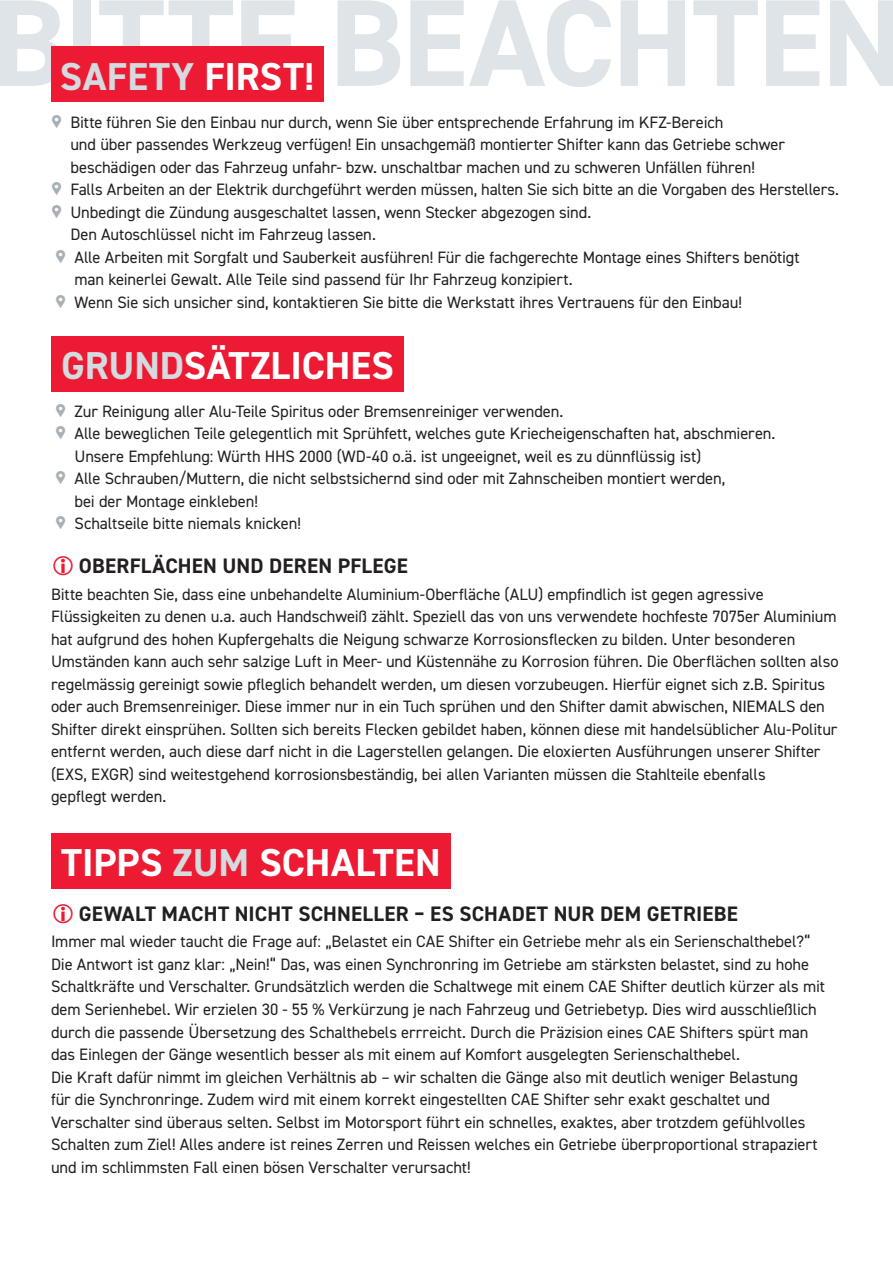
<style>
.page{position:relative;width:893px;height:1263px;background:#fff}
.page>*{position:absolute;margin:0;border:0;box-sizing:border-box;transform-origin:0 0}
.Inhaltsüberschrift{font:700 123.9px "DIN2014";letter-spacing:-.01em;color:#dfe4e8}
.Fliesstext_normal_mit_1_Abstand{font:700 39px "DIN2014";color:#fff}
.Fliesstext_normal_mit_1_Abstand-2{font:700 39px "DIN2014";letter-spacing:.01em;color:#d4dade}
.Inhaltsüberschrift-2{font:700 21px "DIN2014";letter-spacing:.01em;color:#231f20}
.Fliesstext_normal_ohne_Abstand{font:16.5px/22.5px "DIN2014";letter-spacing:-.005em;color:#231f20}
.Inhaltsüberschrift-3{font:16.5px/22.5px "DIN2014";letter-spacing:-.005em;color:#231f20}
.s1{color:#fff}
.s2{color:#a8b0b6}
.s3{color:#d4dade}
</style>
<div class="page">
<div style="left:51px;top:47px;width:272px;height:55px;background:#ed1a33"></div>
<div style="left:51px;top:336px;width:353px;height:55px;background:#ed1a33"></div>
<div style="left:51px;top:833px;width:400px;height:56px;background:#ed1a33"></div>
<p class="Inhaltsüberschrift" style="left:-9px;top:-39px;width:913px">BITTE BEACHTEN</p>
<p class="Fliesstext_normal_mit_1_Abstand-2" style="left:60px;top:50px;width:256px">SAFETY <span class="s1">FIRST!</span></p>
<p class="Fliesstext_normal_ohne_Abstand" style="left:70px;top:110px;width:716px;text-indent:-19px"><span class="s2">⛳</span> Bitte führen Sie den Einbau nur durch, wenn Sie über entsprechende Erfahrung im KFZ-Bereich<br>und über passendes Werkzeug verfügen! Ein unsachgemäß montierter Shifter kann das Getriebe schwer beschädigen oder das Fahrzeug unfahr- bzw. unschaltbar machen und zu schweren Unfällen führen!</p>
<p class="Fliesstext_normal_ohne_Abstand" style="left:51px;top:178px;width:789px"><span class="s2">⛳</span> Falls Arbeiten an der Elektrik durchgeführt werden müssen, halten Sie sich bitte an die Vorgaben des Herstellers.</p>
<p class="Fliesstext_normal_ohne_Abstand" style="left:70px;top:200px;width:523px;text-indent:-19px"><span class="s2">⛳</span> Unbedingt die Zündung ausgeschaltet lassen, wenn Stecker abgezogen sind.<br>Den Autoschlüssel nicht im Fahrzeug lassen.</p>
<p class="Fliesstext_normal_ohne_Abstand" style="left:75px;top:245px;width:727px;text-indent:-19px"><span class="s2">⛳</span> Alle Arbeiten mit Sorgfalt und Sauberkeit ausführen! Für die fachgerechte Montage eines Shifters benötigt man keinerlei Gewalt. Alle Teile sind passend für Ihr Fahrzeug konzipiert.</p>
<p class="Fliesstext_normal_ohne_Abstand" style="left:55px;top:290px;width:688px"><span class="s2">⛳</span> Wenn Sie sich unsicher sind, kontaktieren Sie bitte die Werkstatt ihres Vertrauens für den Einbau!</p>
<p class="Fliesstext_normal_mit_1_Abstand" style="left:61px;top:339px;width:334px"><span class="s3">GRUND</span>SÄTZLICHES</p>
<p class="Fliesstext_normal_ohne_Abstand" style="left:55px;top:400px;width:510px"><span class="s2">⛳</span> Zur Reinigung aller Alu-Teile Spiritus oder Bremsenreiniger verwenden.</p>
<p class="Fliesstext_normal_ohne_Abstand" style="left:75px;top:422px;width:702px;text-indent:-19px"><span class="s2">⛳</span> Alle beweglichen Teile gelegentlich mit Sprühfett, welches gute Kriecheigenschaften hat, abschmieren.<br>Unsere Empfehlung: Würth HHS 2000 (WD-40 o.ä. ist ungeeignet, weil es zu dünnflüssig ist)</p>
<p class="Fliesstext_normal_ohne_Abstand" style="left:75px;top:467px;width:652px;text-indent:-19px"><span class="s2">⛳</span> Alle Schrauben/Muttern, die nicht selbstsichernd sind oder mit Zahnscheiben montiert werden, bei der Montage einkleben!</p>
<p class="Fliesstext_normal_ohne_Abstand" style="left:55px;top:512px;width:247px"><span class="s2">⛳</span> Schaltseile bitte niemals knicken!</p>
<p class="Inhaltsüberschrift-2" style="left:79px;top:552px;width:330px">OBERFLÄCHEN UND DEREN PFLEGE</p>
<p class="Inhaltsüberschrift-3" style="left:51px;top:583px;width:789px">Bitte beachten Sie, dass eine unbehandelte Aluminium-Oberfläche (ALU) empfindlich ist gegen agressive Flüssigkeiten zu denen u.a. auch Handschweiß zählt. Speziell das von uns verwendete hochfeste 7075er Aluminium hat aufgrund des hohen Kupfergehalts die Neigung schwarze Korrosionsflecken zu bilden. Unter besonderen Umständen kann auch sehr salzige Luft in Meer- und Küstennähe zu Korrosion führen. Die Oberflächen sollten also regelmässig gereinigt sowie pfleglich behandelt werden, um diesen vorzubeugen. Hierfür eignet sich z.B. Spiritus oder auch Bremsenreiniger. Diese immer nur in ein Tuch sprühen und den Shifter damit abwischen, NIEMALS den Shifter direkt einsprühen. Sollten sich bereits Flecken gebildet haben, können diese mit handelsüblicher Alu-Politur entfernt werden, auch diese darf nicht in die Lagerstellen gelangen. Die eloxierten Ausführungen unserer Shifter (EXS, EXGR) sind weitestgehend korrosionsbeständig, bei allen Varianten müssen die Stahlteile ebenfalls<br>gepflegt werden.</p>
<p class="Fliesstext_normal_mit_1_Abstand" style="left:61px;top:837px;width:381px">TIPPS <span class="s3">ZUM</span> SCHALTEN</p>
<p class="Inhaltsüberschrift-2" style="left:79px;top:899px;width:660px">GEWALT MACHT NICHT SCHNELLER – ES SCHADET NUR DEM GETRIEBE</p>
<p class="Fliesstext_normal_ohne_Abstand" style="left:51px;top:930px;width:775px">Immer mal wieder taucht die Frage auf: „Belastet ein CAE Shifter ein Getriebe mehr als ein Serienschalthebel?“ Die Antwort ist ganz klar: „Nein!“ Das, was einen Synchronring im Getriebe am stärksten belastet, sind zu hohe Schaltkräfte und Verschalter. Grundsätzlich werden die Schaltwege mit einem CAE Shifter deutlich kürzer als mit dem Serienhebel. Wir erzielen 30 - 55 % Verkürzung je nach Fahrzeug und Getriebetyp. Dies wird ausschließlich durch die passende Übersetzung des Schalthebels errreicht. Durch die Präzision eines CAE Shifters spürt man das Einlegen der Gänge wesentlich besser als mit einem auf Komfort ausgelegten Serienschalthebel.<br>Die Kraft dafür nimmt im gleichen Verhältnis ab – wir schalten die Gänge also mit deutlich weniger Belastung<br>für die Synchronringe. Zudem wird mit einem korrekt eingestellten CAE Shifter sehr exakt geschaltet und Verschalter sind überaus selten. Selbst im Motorsport führt ein schnelles, exaktes, aber trotzdem gefühlvolles Schalten zum Ziel! Alles andere ist reines Zerren und Reissen welches ein Getriebe überproportional strapaziert und im schlimmsten Fall einen bösen Verschalter verursacht!</p>
</div>
